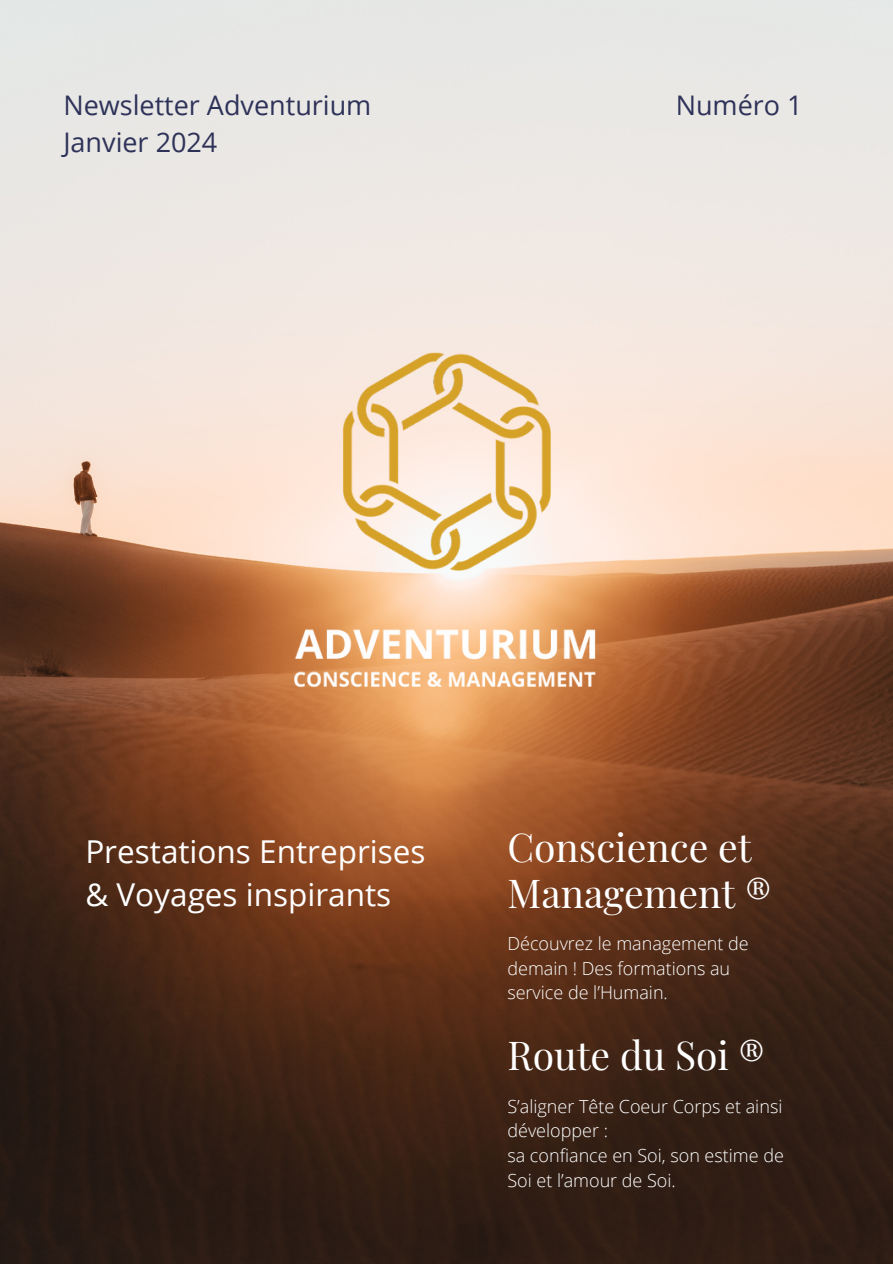
<style>
.page{position:relative;width:893px;height:1264px;background:#fff}
.page>*{position:absolute;margin:0;border:0;box-sizing:border-box;transform-origin:0 0}
.t1{font:39px/46.2px "Playfair Display";color:#fff}
.t2{font:31.5px "Open Sans";color:#fff}
.t3{font:27px "Open Sans";color:#2e3259}
.t4{font:300 18px/24.8px "Open Sans";color:#fff}
</style>
<div class="page">
<img style="left:0;top:0;width:892px;height:1263px">
<img style="left:130px;top:254px;width:633px;height:633px">
<p class="t3" style="left:63px;top:86px;width:309px">Newsletter Adventurium</p>
<p class="t3" style="left:63px;top:123px;width:155px">Janvier 2024</p>
<p class="t3" style="left:675px;top:86px;width:128px">Numéro 1</p>
<p class="t2" style="left:85px;top:828px;width:341px">Prestations Entreprises</p>
<p class="t2" style="left:85px;top:872px;width:307px">&amp; Voyages inspirants</p>
<p class="t1" style="left:507px;top:822px;width:265px">Conscience et<br>Management ®</p>
<p class="t4" style="left:507px;top:930px;width:243px">Découvrez le management de demain ! Des formations au service de l’Humain.</p>
<p class="t1" style="left:507px;top:1030px;width:259px">Route du Soi ®</p>
<p class="t4" style="left:507px;top:1093px;width:276px">S’aligner Tête Coeur Corps et ainsi développer :</p>
<p class="t4" style="left:507px;top:1142px;width:278px">sa confiance en Soi, son estime de<br>Soi et l’amour de Soi.</p>
</div>
